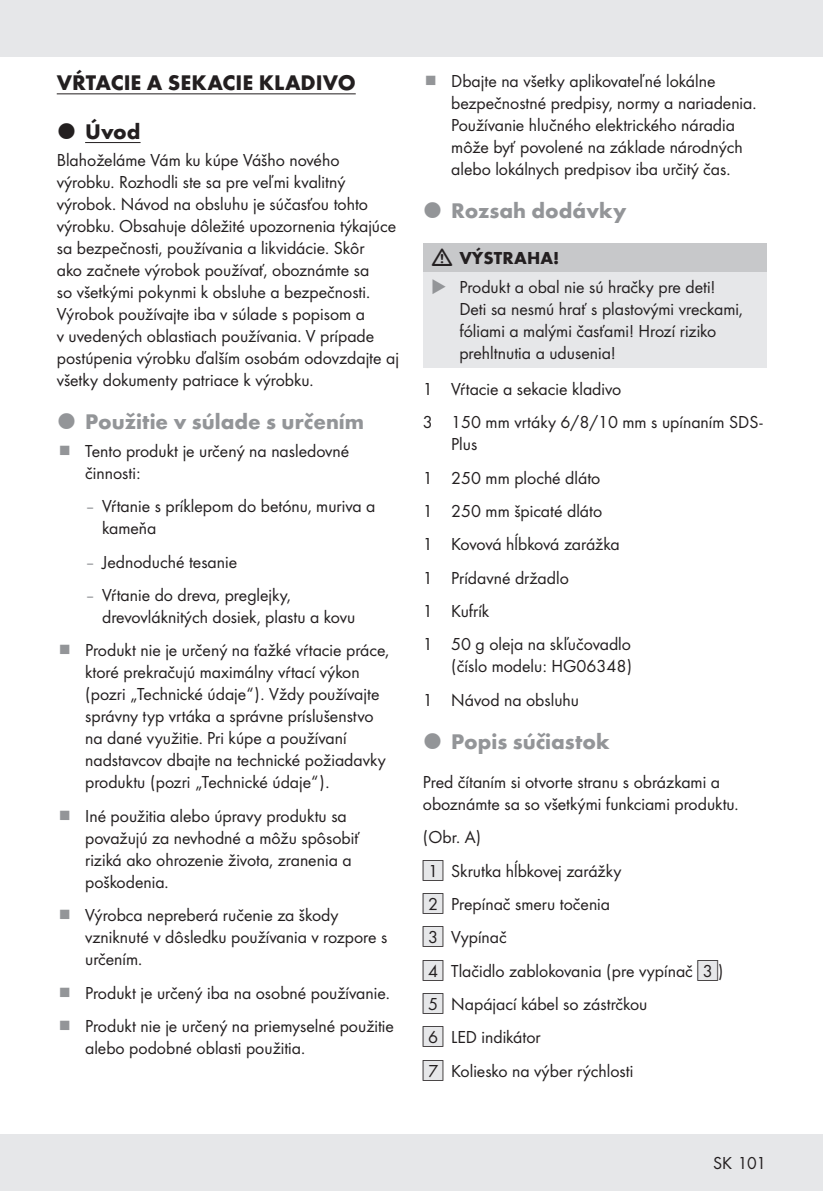
<style>
.page{position:relative;width:823px;height:1191px;background:#fff}
.page>*{position:absolute;margin:0;border:0;box-sizing:border-box;transform-origin:0 0}
.t1{font:700 22px "Futura";color:#939598}
.t2{font:700 22px "Futura";color:#231f20}
.t3{font:18px/22px "Futura Boo";color:#231f20}
.t4{font:700 18px "Futura";color:#231f20}
.s1{color:#939598}
.s2{font-family:"IMP Lidl Num Box";font-size:15.8px;color:#e6e7e9}
.s3{font-family:"IMP Lidl Num Box";font-size:15.8px}
</style>
<div class="page">
<div style="left:0;top:1134px;width:822px;height:57px;background:#e6e7e9"></div>
<div style="left:0;top:0;width:822px;height:57px;background:#e6e7e9"></div>
<hr style="left:57px;top:93px;width:298px;height:1px;background:#231f20">
<hr style="left:85px;top:142px;width:55px;height:1px;background:#231f20">
<div style="left:423px;top:243px;width:342px;height:29px;background:#c7c8ca"></div>
<div style="left:423px;top:272px;width:342px;height:95px;background:#e6e7e9"></div>
<p class="t2" style="left:57px;top:66px;width:300px">VŔTACIE A SEKACIE KLADIVO</p>
<p class="t2" style="left:85px;top:115px;width:57px">Úvod</p>
<p class="t3" style="left:57px;top:148px;width:343px">Blahoželáme Vám ku kúpe Vášho nového výrobku. Rozhodli ste sa pre veľmi kvalitný výrobok. Návod na obsluhu je súčasťou tohto výrobku. Obsahuje dôležité upozornenia týkajúce sa bezpečnosti, používania a likvidácie. Skôr<br>ako začnete výrobok používať, oboznámte sa<br>so všetkými pokynmi k obsluhe a bezpečnosti.<br>Výrobok používajte iba v súlade s popisom a<br>v uvedených oblastiach používania. V prípade postúpenia výrobku ďalším osobám odovzdajte aj všetky dokumenty patriace k výrobku.</p>
<p class="t1" style="left:85px;top:406px;width:280px">Použitie v súlade s určením</p>
<p class="t3" style="left:85px;top:439px;width:265px">Tento produkt je určený na nasledovné činnosti:</p>
<p class="t3" style="left:102px;top:494px;width:275px;text-indent:-17px"><span class="s1">–</span> Vŕtanie s príklepom do betónu, muriva a kameňa</p>
<p class="t3" style="left:85px;top:550px;width:153px"><span class="s1">–</span> Jednoduché tesanie</p>
<p class="t3" style="left:102px;top:583px;width:254px;text-indent:-17px"><span class="s1">–</span> Vŕtanie do dreva, preglejky, drevovláknitých dosiek, plastu a kovu</p>
<p class="t3" style="left:85px;top:638px;width:305px">Produkt nie je určený na ťažké vŕtacie práce, ktoré prekračujú maximálny vŕtací výkon (pozri „Technické údaje“). Vždy používajte správny typ vrtáka a správne príslušenstvo na dané využitie. Pri kúpe a používaní nadstavcov dbajte na technické požiadavky produktu (pozri „Technické údaje“).</p>
<p class="t3" style="left:85px;top:804px;width:276px">Iné použitia alebo úpravy produktu sa považujú za nevhodné a môžu spôsobiť riziká ako ohrozenie života, zranenia a poškodenia.</p>
<p class="t3" style="left:85px;top:903px;width:303px">Výrobca nepreberá ručenie za škody vzniknuté v dôsledku používania v rozpore s určením.</p>
<p class="t3" style="left:85px;top:975px;width:310px;line-height:33.4px">Produkt je určený iba na osobné používanie.<br>Produkt nie je určený na priemyselné použitie</p>
<p class="t3" style="left:85px;top:1036px;width:221px">alebo podobné oblasti použitia.</p>
<p class="t3" style="left:451px;top:69px;width:307px">Dbajte na všetky aplikovateľné lokálne bezpečnostné predpisy, normy a nariadenia.<br>Používanie hlučného elektrického náradia môže byť povolené na základe národných alebo lokálnych predpisov iba určitý čas.</p>
<p class="t1" style="left:451px;top:194px;width:177px">Rozsah dodávky</p>
<p class="t4" style="left:459px;top:245px;width:101px">VÝSTRAHA!</p>
<p class="t3" style="left:459px;top:275px;width:285px;text-indent:-28px"><span class="s1">◆</span> Produkt a obal nie sú hračky pre deti!<br>Deti sa nesmú hrať s plastovými vreckami, fóliami a malými časťami! Hrozí riziko prehltnutia a udusenia!</p>
<p class="t3" style="left:422px;top:371px;width:341px;line-height:33.4px">1 Vŕtacie a sekacie kladivo<br>3 150 mm vrtáky 6/8/10 mm s upínaním SDS-</p>
<p class="t3" style="left:422px;top:427px;width:209px;line-height:33.4px;text-indent:28px">Plus<br>1 250 mm ploché dláto<br>1 250 mm špicaté dláto<br>1 Kovová hĺbková zarážka<br>1 Prídavné držadlo<br>1 Kufrík<br>1 50 g oleja na skľučovadlo</p>
<p class="t3" style="left:422px;top:649px;width:211px;line-height:33.4px;text-indent:28px">(číslo modelu: HG06348)<br>1 Návod na obsluhu</p>
<p class="t1" style="left:451px;top:725px;width:160px">Popis súčiastok</p>
<p class="t3" style="left:422px;top:770px;width:317px">Pred čítaním si otvorte stranu s obrázkami a oboznámte sa so všetkými funkciami produktu.</p>
<p class="t3" style="left:422px;top:819px;width:302px;line-height:33.4px">(Obr. A)<br><span class="s2">[</span><span class="s3">1]</span> Skrutka hĺbkovej zarážky<br><span class="s2">[</span><span class="s3">2]</span> Prepínač smeru točenia<br><span class="s2">[</span><span class="s3">3]</span> Vypínač<br><span class="s2">[</span><span class="s3">4]</span> Tlačidlo zablokovania (pre vypínač <span class="s2">[</span><span class="s3">3]</span>) <span class="s2">[</span><span class="s3">5]</span> Napájací kábel so zástrčkou<br><span class="s2">[</span><span class="s3">6]</span> LED indikátor<br><span class="s2">[</span><span class="s3">7]</span> Koliesko na výber rýchlosti</p>
<p class="t3" style="left:712px;top:1151px;width:55px">SK 101</p>
</div>
